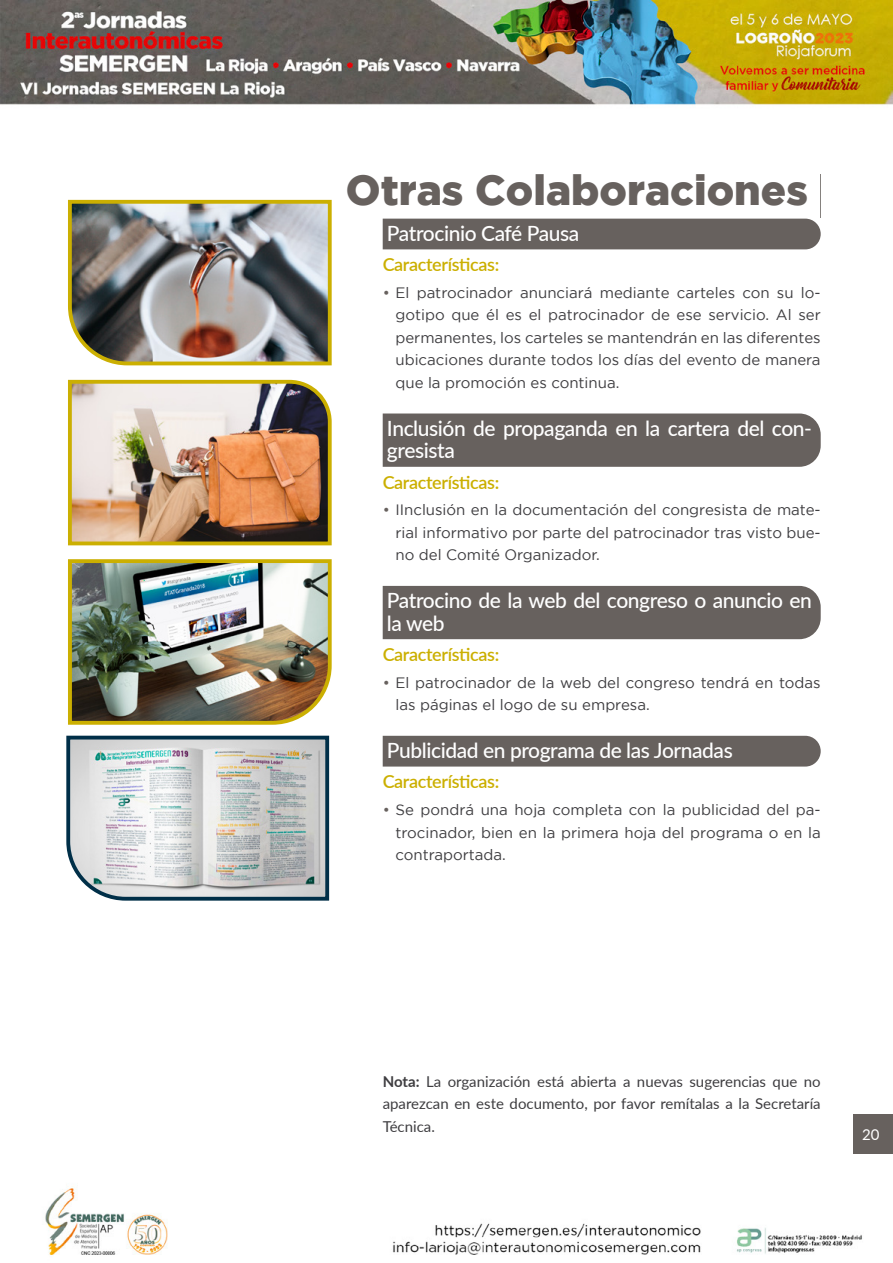
<style>
.page{position:relative;width:893px;height:1263px;background:#fff}
.page>*{position:absolute;margin:0;border:0;box-sizing:border-box;transform-origin:0 0}
.t1{font:900 42px "Gotham";color:#67615e}
.t2{font:500 21px/22.5px "Lato";letter-spacing:-.02em;color:#fff}
.t3{font:600 18px "Lato";letter-spacing:-.02em;color:#cbaf01}
.t4{font:15px/22.5px "Gotham";color:#3e3d40;text-align:justify}
.t5{font:15px/22.5px "Lato";color:#3e3d40;text-align:justify}
.t6{font:15px "Lato";color:#fff}
.s1{color:#67615e}
.s2{font-weight:700}
</style>
<div class="page">
<img style="left:0;top:0;width:893px;height:1255px">
<div style="left:853px;top:1114px;width:40px;height:39px;background:#67615e"></div>
<hr style="left:820px;top:174px;width:1px;height:44px;background:#67615e">
<div style="left:383px;top:219px;width:438px;height:30px;background:#67615e"></div>
<div style="left:383px;top:413px;width:438px;height:54px;background:#67615e"></div>
<div style="left:383px;top:586px;width:438px;height:53px;background:#67615e"></div>
<div style="left:383px;top:736px;width:438px;height:30px;background:#67615e"></div>
<img style="left:66px;top:198px;width:268px;height:169px">
<img style="left:66px;top:378px;width:268px;height:169px">
<img style="left:66px;top:557px;width:268px;height:170px">
<svg style="left:64px;top:734px;width:267px;height:168px"></svg>
<h1 class="t1" style="left:346px;top:166px;width:464px">Otras Colaboraciones</h1>
<h2 class="t2" style="left:387px;top:221px;width:194px">Patrocinio Café Pausa</h2>
<p class="t3" style="left:383px;top:252px;width:118px">Características:</p>
<p class="t4" style="left:395px;top:281px;width:427px;text-indent:-13px"><span class="s1">•</span> El patrocinador anunciará mediante carteles con su lo&shy;gotipo que él es el patrocinador de ese servicio. Al ser permanentes, los carteles se mantendrán en las diferentes ubicaciones durante todos los días del evento de manera que la promoción es continua.</p>
<h2 class="t2" style="left:387px;top:416px;width:426px">Inclusión de propaganda en la cartera del con&shy;gresista</h2>
<p class="t3" style="left:383px;top:469px;width:118px">Características:</p>
<p class="t4" style="left:395px;top:498px;width:427px;text-indent:-13px"><span class="s1">•</span> IInclusión en la documentación del congresista de mate&shy;rial informativo por parte del patrocinador tras visto bue&shy;no del Comité Organizador.</p>
<h2 class="t2" style="left:387px;top:588px;width:427px">Patrocino de la web del congreso o anuncio en la web</h2>
<p class="t3" style="left:383px;top:641px;width:118px">Características:</p>
<p class="t4" style="left:395px;top:671px;width:427px;text-indent:-13px"><span class="s1">•</span> El patrocinador de la web del congreso tendrá en todas las páginas el logo de su empresa.</p>
<h2 class="t2" style="left:387px;top:738px;width:347px">Publicidad en programa de las Jornadas</h2>
<p class="t3" style="left:383px;top:769px;width:118px">Características:</p>
<p class="t4" style="left:395px;top:798px;width:427px;text-indent:-13px"><span class="s1">•</span> Se pondrá una hoja completa con la publicidad del pa&shy;trocinador, bien en la primera hoja del programa o en la contraportada.</p>
<p class="t5" style="left:383px;top:1069px;width:439px"><span class="s2">Nota:</span> La organización está abierta a nuevas sugerencias que no aparezcan en este documento, por favor remítalas a la Secretaría Técnica.</p>
<p class="t6" style="left:862px;top:1124px;width:19px">20</p>
</div>
